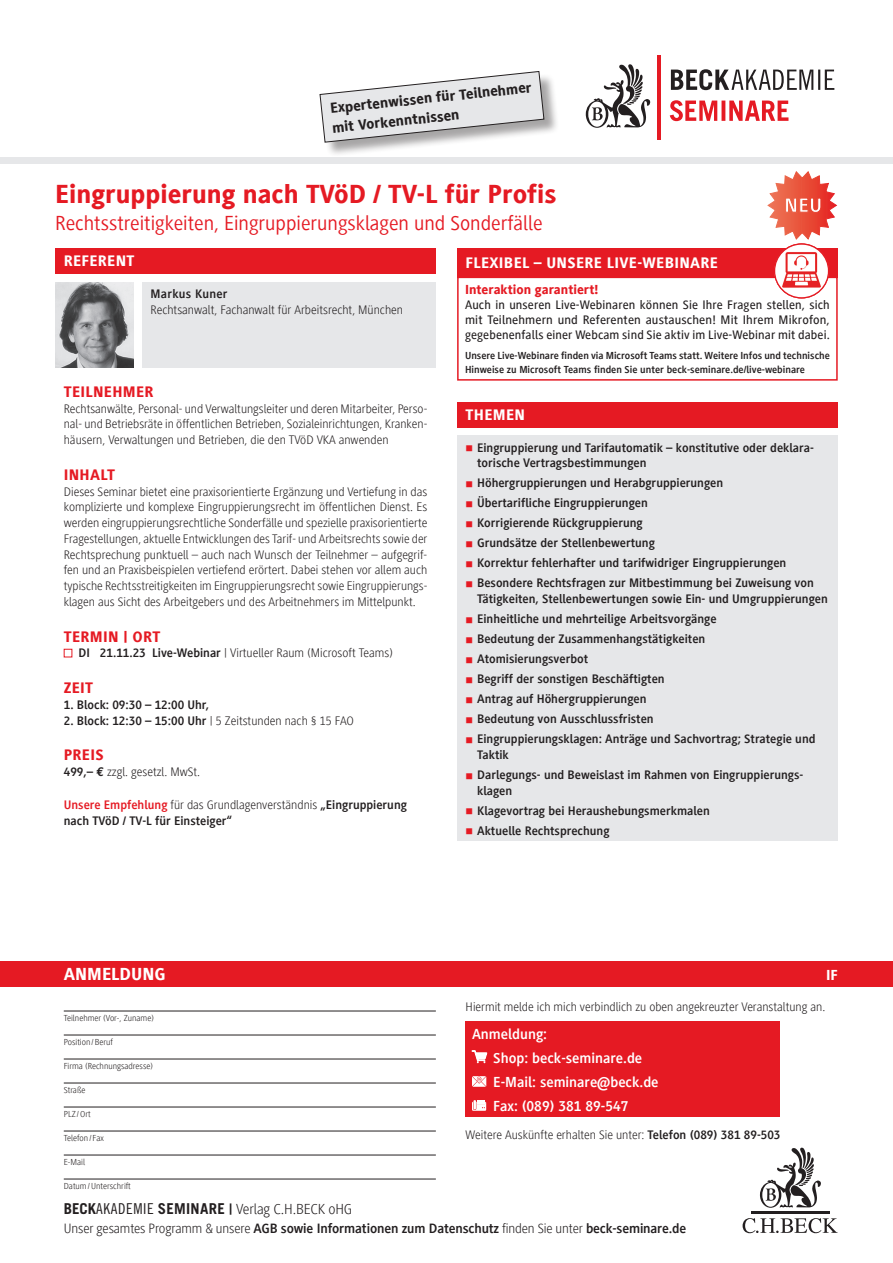
<style>
.page{position:relative;width:893px;height:1263px;background:#fff}
.page>*{position:absolute;margin:0;border:0;box-sizing:border-box;transform-origin:0 0}
.t1{font:800 27px "Generis Sans Com";color:#e51a23}
.t2{font:21px "Generis Sans Com";color:#e51a23}
.t3{font:800 18px "Generis Sans Com";color:#fff}
.t4{font:800 15.75px "Generis Sans Com";letter-spacing:.02em;color:#fff}
.t5{font:800 15.75px "Generis Sans Com";letter-spacing:.02em;color:#e51a23}
.t6{font:700 15px/24px "Generis Sans Com";color:#fff}
.t7{font:800 15px/19.5px "Generis Sans Com";color:#231f20}
.t8{font:300 15px "Generis Sans Com";letter-spacing:-.01em;color:#231f20}
.t9{font:800 15px "Generis Sans Com";color:#fff}
.t10{font:700 13.95px "Generis Sans Com";letter-spacing:-.01em;color:#231f20}
.t11{font:800 13.5px "Generis Sans Com";color:#e51a23}
.t12{font:300 12.75px/15.8px "Generis Sans Com";color:#231f20;text-align:justify}
.t13{font:700 12.75px/20px "Generis Sans Com";color:#231f20}
.t14{font:500 12.75px/15px "Generis Sans Com";letter-spacing:.01em;color:#231f20;text-align:justify}
.t15{font:700 12.75px "Generis Sans Com";letter-spacing:.02em;color:#231f20}
.t16{font:700 10.5px/13.5px "Generis Sans Com";color:#231f20}
.t17{font:300 9px "Generis Sans Com";color:#231f20}
.s1{font-weight:700}
.s2{font-family:"Euro Mono Std";font-weight:700}
.s3{color:#e51a23}
.s4{font-weight:300}
.s5{font-family:"Trade Gothic LT Std";font-weight:700}
.s6{font-family:"Trade Gothic LT Std Cn 18";font-weight:400}
</style>
<div class="page">
<div style="left:142px;top:282px;width:294px;height:85px;background:#e6e7e9"></div>
<div style="left:55px;top:248px;width:381px;height:26px;background:#e51a23"></div>
<div style="left:0;top:157px;width:893px;height:7px;background:#e6e7e9"></div>
<hr style="left:657px;top:55px;width:4px;height:85px;background:#e51a23">
<svg style="left:671px;top:69px;width:163px;height:21px"></svg>
<svg style="left:670px;top:100px;width:118px;height:21px"></svg>
<svg style="left:586px;top:64px;width:64px;height:64px"></svg>
<div style="left:0;top:961px;width:893px;height:25px;background:#e51a23"></div>
<hr style="left:64px;top:1011px;width:372px;height:1px;background:#231f20">
<hr style="left:64px;top:1035px;width:372px;height:1px;background:#231f20">
<hr style="left:64px;top:1059px;width:372px;height:1px;background:#231f20">
<hr style="left:64px;top:1083px;width:372px;height:1px;background:#231f20">
<hr style="left:64px;top:1107px;width:372px;height:1px;background:#231f20">
<hr style="left:64px;top:1131px;width:372px;height:1px;background:#231f20">
<hr style="left:64px;top:1155px;width:372px;height:1px;background:#231f20">
<hr style="left:64px;top:1179px;width:372px;height:1px;background:#231f20">
<svg style="left:760px;top:1148px;width:61px;height:60px"></svg>
<svg style="left:743px;top:1218px;width:95px;height:15px"></svg>
<hr style="left:751px;top:1212px;width:79px;height:2px;background:#231f20">
<div style="left:466px;top:1021px;width:314px;height:96px;background:#e51a23"></div>
<svg style="left:472px;top:1050px;width:15px;height:13px"></svg>
<svg style="left:472px;top:1076px;width:14px;height:11px"></svg>
<svg style="left:472px;top:1100px;width:14px;height:11px"></svg>
<div style="left:457px;top:402px;width:381px;height:25px;background:#e51a23"></div>
<div style="left:457px;top:436px;width:381px;height:405px;background:#e6e7e9"></div>
<div style="left:64px;top:649px;width:8px;height:8px;background:#fff;border:1px solid #e51a23"></div>
<img style="left:55px;top:282px;width:79px;height:85px">
<div style="left:457px;top:277px;width:381px;height:104px;border:2px solid #e51a23"></div>
<div style="left:457px;top:248px;width:381px;height:30px;background:#e51a23"></div>
<img style="left:774px;top:243px;width:55px;height:55px;border-radius:28px">
<div style="left:774px;top:243px;width:55px;height:56px;border:1px solid #e51a23;border-radius:50%"></div>
<svg style="left:767px;top:171px;width:70px;height:91px"></svg>
<div style="left:322px;top:73px;width:237px;height:85px;background:#231f20;opacity:.4"></div>
<svg style="left:320px;top:71px;width:224px;height:72px"></svg>
<p class="t7" style="left:329px;top:99px;width:204px;rotate:-6deg">Expertenwissen für Teilnehmer mit Vorkenntnissen</p>
<h1 class="t1" style="left:55px;top:179px;width:503px">Eingruppierung nach TVöD / TV-L für Profis</h1>
<h2 class="t2" style="left:55px;top:211px;width:489px">Rechtsstreitigkeiten, Eingruppierungsklagen und Sonderfälle</h2>
<p class="t4" style="left:64px;top:252px;width:72px">REFERENT</p>
<p class="t15" style="left:151px;top:287px;width:79px">Markus Kuner</p>
<p class="t12" style="left:151px;top:302px;width:254px">Rechtsanwalt, Fachanwalt für Arbeitsrecht, München</p>
<p class="t5" style="left:64px;top:383px;width:91px">TEILNEHMER</p>
<p class="t12" style="left:64px;top:401px;width:365px">Rechtsanwälte, Personal- und Verwaltungsleiter und deren Mitarbeiter, Perso&shy;nal- und Betriebsräte in öffentlichen Betrieben, Sozialeinrichtungen, Kranken&shy;häusern, Verwaltungen und Betrieben, die den TVöD VKA anwenden</p>
<p class="t5" style="left:64px;top:466px;width:53px">INHALT</p>
<p class="t12" style="left:64px;top:484px;width:365px">Dieses Seminar bietet eine praxisorientierte Ergänzung und Vertiefung in das komplizierte und komplexe Eingruppierungsrecht im öffentlichen Dienst. Es werden eingruppierungsrechtliche Sonderfälle und spezielle praxisorientierte Fragestellungen, aktuelle Entwicklungen des Tarif- und Arbeitsrechts sowie der Rechtsprechung punktuell – auch nach Wunsch der Teilnehmer – aufgegrif&shy;fen und an Praxisbeispielen vertiefend erörtert. Dabei stehen vor allem auch typische Rechtsstreitigkeiten im Eingruppierungsrecht sowie Eingruppierungs&shy;klagen aus Sicht des Arbeitgebers und des Arbeitnehmers im Mittelpunkt.</p>
<p class="t5" style="left:64px;top:628px;width:98px">TERMIN | ORT</p>
<p class="t12" style="left:79px;top:645px;width:316px"><span class="s1">DI 21.11.23 Live-Webinar</span> | Virtueller Raum (Microsoft Teams)</p>
<p class="t5" style="left:64px;top:679px;width:31px">ZEIT</p>
<p class="t13" style="left:64px;top:695px;width:147px">1. Block: 09:30 – 12:00 Uhr,</p>
<p class="t12" style="left:64px;top:713px;width:292px"><span class="s1">2. Block: 12:30 – 15:00 Uhr</span> | 5 Zeitstunden nach § 15 FAO</p>
<p class="t5" style="left:64px;top:746px;width:41px">PREIS</p>
<p class="t12" style="left:64px;top:764px;width:138px"><span class="s1">499,–</span> <span class="s2">€</span> zzgl. gesetzl. MwSt.</p>
<p class="t13" style="left:64px;top:797px;width:345px;line-height:15.8px"><span class="s3">Unsere Empfehlung</span> <span class="s4">für das Grundlagenverständnis</span> „Eingruppierung nach TVöD / TV-L für Einsteiger“</p>
<p class="t4" style="left:466px;top:254px;width:254px">FLEXIBEL – UNSERE LIVE-WEBINARE</p>
<p class="t11" style="left:465px;top:282px;width:135px">Interaktion garantiert!</p>
<p class="t14" style="left:465px;top:298px;width:366px">Auch in unseren Live-Webinaren können Sie Ihre Fragen stellen, sich mit Teilnehmern und Referenten austauschen! Mit Ihrem Mikrofon, gegebenenfalls einer Webcam sind Sie aktiv im Live-Webinar mit dabei.</p>
<p class="t16" style="left:465px;top:349px;width:366px">Unsere Live-Webinare finden via Microsoft Teams statt. Weitere Infos und technische<br>Hinweise zu Microsoft Teams finden Sie unter beck-seminare.de/live-webinare</p>
<p class="t4" style="left:466px;top:406px;width:61px">THEMEN</p>
<p class="t13" style="left:477px;top:440px;width:337px;line-height:15.8px">Eingruppierung und Tarifautomatik – konstitutive oder deklara&shy;torische Vertragsbestimmungen</p>
<p class="t13" style="left:477px;top:473px;width:338px">Höhergruppierungen und Herabgruppierungen<br>Übertarifliche Eingruppierungen<br>Korrigierende Rückgruppierung<br>Grundsätze der Stellenbewertung<br>Korrektur fehlerhafter und tarifwidriger Eingruppierungen Besondere Rechtsfragen zur Mitbestimmung bei Zuweisung von</p>
<p class="t13" style="left:477px;top:589px;width:352px">Tätigkeiten, Stellenbewertungen sowie Ein- und Umgruppierungen Einheitliche und mehrteilige Arbeitsvorgänge<br>Bedeutung der Zusammenhangstätigkeiten<br>Atomisierungsverbot<br>Begriff der sonstigen Beschäftigten<br>Antrag auf Höhergruppierungen<br>Bedeutung von Ausschlussfristen<br>Eingruppierungsklagen: Anträge und Sachvortrag; Strategie und</p>
<p class="t13" style="left:477px;top:745px;width:327px">Taktik<br>Darlegungs- und Beweislast im Rahmen von Eingruppierungs-</p>
<p class="t13" style="left:477px;top:780px;width:234px">klagen<br>Klagevortrag bei Heraushebungsmerkmalen<br>Aktuelle Rechtsprechung</p>
<h3 class="t3" style="left:64px;top:964px;width:103px">ANMELDUNG</h3>
<p class="t17" style="left:64px;top:1013px;width:92px">Teilnehmer (Vor-, Zuname)</p>
<p class="t17" style="left:64px;top:1037px;width:51px">Position /Beruf</p>
<p class="t17" style="left:64px;top:1061px;width:91px">Firma (Rechnungsadresse)</p>
<p class="t17" style="left:64px;top:1085px;width:23px">Straße</p>
<p class="t17" style="left:64px;top:1109px;width:29px">PLZ /Ort</p>
<p class="t17" style="left:64px;top:1133px;width:41px">Telefon / Fax</p>
<p class="t17" style="left:64px;top:1157px;width:23px">E-Mail</p>
<p class="t17" style="left:64px;top:1181px;width:69px">Datum/Unterschrift</p>
<p class="t9" style="left:826px;top:967px;width:13px">IF</p>
<p class="t12" style="left:466px;top:999px;width:361px">Hiermit melde ich mich verbindlich zu oben angekreuzter Veranstaltung an.</p>
<p class="t6" style="left:493px;top:1022px;width:167px;text-indent:-21px">Anmeldung:<br>Shop: beck-seminare.de<br>E-Mail: seminare@beck.de<br>Fax: (089) 381 89-547</p>
<p class="t12" style="left:466px;top:1127px;width:316px">Weitere Auskünfte erhalten Sie unter: <span class="s1">Telefon (089) 381 89-503</span></p>
<p class="t8" style="left:64px;top:1201px;width:290px"><span class="s5">BECK</span><span class="s6">AKADEMIE</span> <span class="s5">SEMINARE</span> <span class="s1">|</span> Verlag C.H.BECK oHG</p>
<p class="t10" style="left:64px;top:1221px;width:624px"><span class="s4">Unser gesamtes Programm &amp; unsere</span> AGB sowie Informationen zum Datenschutz <span class="s4">finden Sie unter</span> beck-seminare.de</p>
</div>
